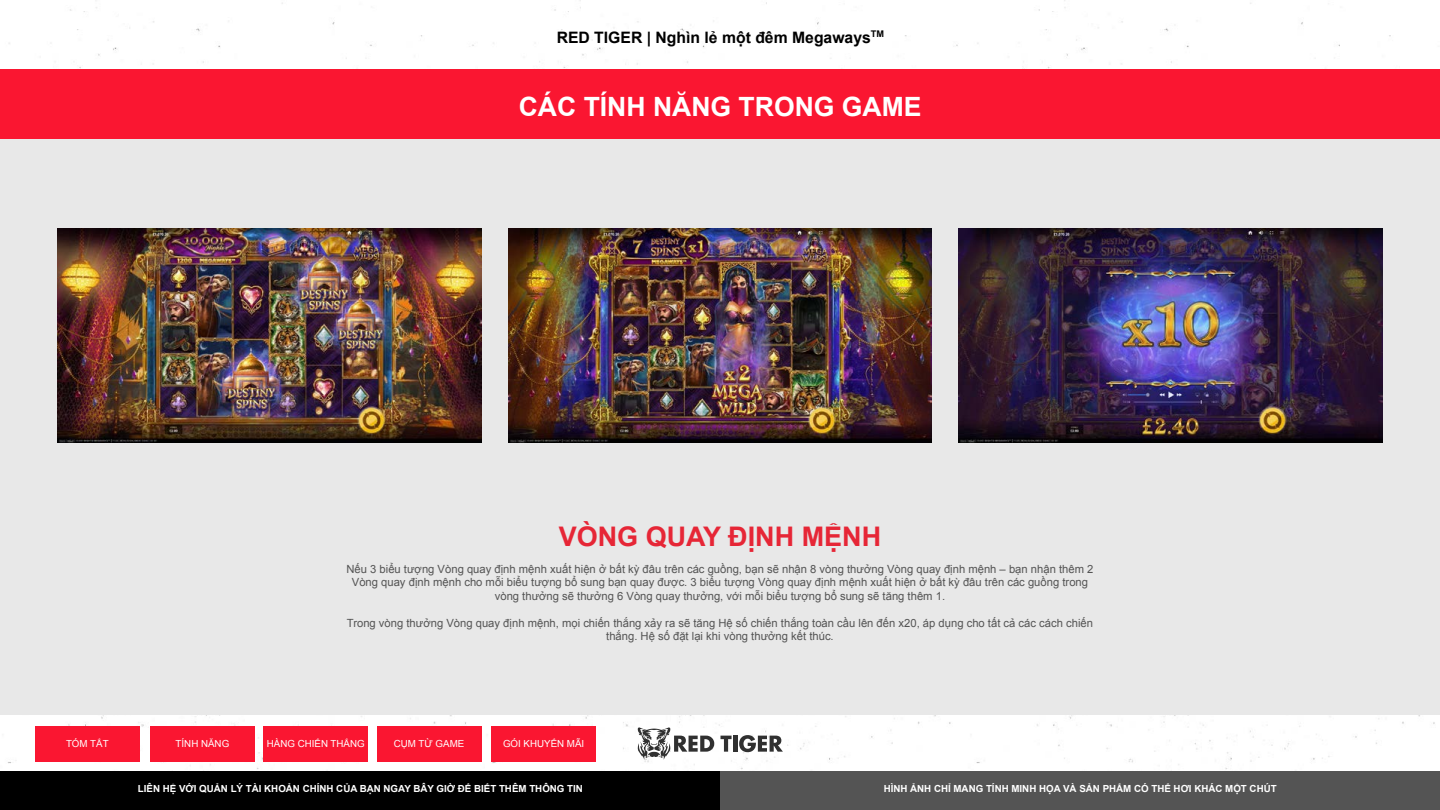
<style>
.page{position:relative;width:1440px;height:810px;background:#fff}
.page>*{position:absolute;margin:0;border:0;box-sizing:border-box;transform-origin:0 0}
.t1{font:700 27px "Arial";color:#e62636}
.t2{font:700 26.55px "Arial";color:#fff}
.t3{font:700 15.75px "Arial";color:#000}
.t4{font:11.25px/13.5px "Arial";color:#545454;text-align:center}
.t5{font:700 9.75px "Arial";color:#fff}
.t6{font:9.75px "Arial";color:#fff}
</style>
<div class="page">
<svg style="left:638px;top:727px;width:76px;height:33px"></svg>
<svg style="left:721px;top:736px;width:11px;height:16px"></svg>
<hr style="left:733px;top:736px;width:4px;height:16px;background:#303030">
<svg style="left:739px;top:735px;width:44px;height:17px"></svg>
<div style="left:0;top:70px;width:1440px;height:644px;background:#e8e8e8"></div>
<div style="left:0;top:69px;width:1440px;height:69px;background:#fa1631"></div>
<div style="left:0;top:771px;width:720px;height:39px;background:#000"></div>
<div style="left:720px;top:771px;width:720px;height:39px;background:#545454"></div>
<div style="left:35px;top:726px;width:105px;height:35px;background:#fa1631"></div>
<div style="left:150px;top:726px;width:105px;height:35px;background:#fa1631"></div>
<div style="left:263px;top:726px;width:105px;height:35px;background:#fa1631"></div>
<div style="left:377px;top:726px;width:105px;height:35px;background:#fa1631"></div>
<div style="left:491px;top:726px;width:105px;height:35px;background:#fa1631"></div>
<img style="left:57px;top:229px;width:424px;height:213px">
<img style="left:508px;top:229px;width:424px;height:213px">
<img style="left:959px;top:229px;width:424px;height:213px">
<h3 class="t3" style="left:557px;top:27px;width:329px">RED TIGER | Nghìn lẻ một đêm Megaways<sup>TM</sup></h3>
<h2 class="t2" style="left:519px;top:89px;width:404px">CÁC TÍNH NĂNG TRONG GAME</h2>
<h1 class="t1" style="left:559px;top:519px;width:324px">VÒNG QUAY ĐỊNH MỆNH</h1>
<p class="t4" style="left:346px;top:562px;width:749px">Nếu 3 biểu tượng Vòng quay định mệnh xuất hiện ở bất kỳ đâu trên các guồng, bạn sẽ nhận 8 vòng thưởng Vòng quay định mệnh – bạn nhận thêm 2<br>Vòng quay định mệnh cho mỗi biểu tượng bổ sung bạn quay được. 3 biểu tượng Vòng quay định mệnh xuất hiện ở bất kỳ đâu trên các guồng trong vòng thưởng sẽ thưởng 6 Vòng quay thưởng, với mỗi biểu tượng bổ sung sẽ tăng thêm 1.</p>
<p class="t4" style="left:347px;top:616px;width:748px">Trong vòng thưởng Vòng quay định mệnh, mọi chiến thắng xảy ra sẽ tăng Hệ số chiến thắng toàn cầu lên đến x20, áp dụ ng cho tất cả các cách chiến thắng. Hệ số đặt lại khi vòng thưởng kết thúc.</p>
<p class="t6" style="left:66px;top:737px;width:44px">TÓM TẮT</p>
<p class="t6" style="left:176px;top:737px;width:55px">TÍNH NĂNG</p>
<p class="t6" style="left:267px;top:737px;width:99px">HÀNG CHIẾN THẮNG</p>
<p class="t6" style="left:394px;top:737px;width:72px">CỤM TỪ GAME</p>
<p class="t6" style="left:503px;top:737px;width:83px">GÓI KHUYẾN MÃI</p>
<p class="t5" style="left:138px;top:783px;width:447px">LIÊN HỆ VỚI QUẢN LÝ TÀI KHOẢN CHÍNH CỦA BẠN NGAY BÂY GIỜ ĐỂ BIẾT THÊM THÔNG TIN</p>
<p class="t5" style="left:884px;top:783px;width:395px">HÌNH ẢNH CHỈ MANG TÍNH MINH HỌA VÀ SẢN PHẨM CÓ THỂ HƠI KHÁC MỘT CHÚT</p>
</div>
